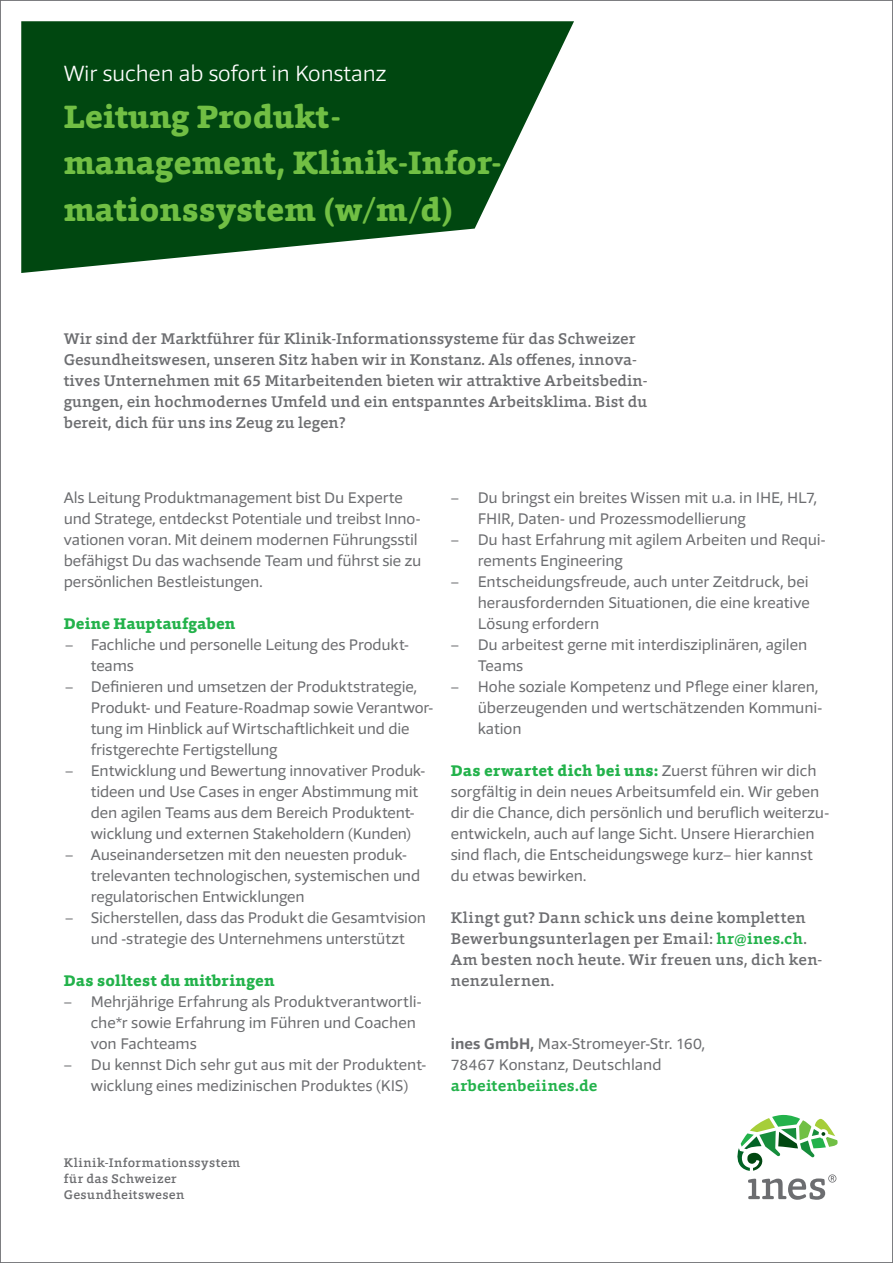
<style>
.page{position:relative;width:893px;height:1263px;background:#fff}
.page>*{position:absolute;margin:0;border:0;box-sizing:border-box;transform-origin:0 0}
.t1{font:800 33px/46.5px "Foro Rounded";color:#71bf44}
.t2{font:300 22.5px "Foro Sans";color:#fff}
.t3{font:15.75px/21px "Foro Sans";letter-spacing:-.005em;color:#6c6d70}
.t4{font:500 15.75px/21px "Foro Rounded";color:#6c6d70}
.t5{font:500 15.75px/21px "Foro Rounded";letter-spacing:.02em;color:#6c6d70}
.t6{font:800 15.75px "Foro Rounded";letter-spacing:.005em;color:#23b24b}
.t7{font:700 15.75px "Foro Rounded";letter-spacing:.005em;color:#23b24b}
.t8{font:500 12.75px/15.8px "Foro Rounded";letter-spacing:.035em;color:#6c6d70}
.s1{font-family:"Foro Rounded";font-weight:800;color:#23b24b}
.s2{font-weight:700;color:#23b24b}
.s3{font-weight:700}
</style>
<div class="page">
<svg style="left:21px;top:21px;width:553px;height:252px;fill:#004710"></svg>
<svg style="left:737px;top:1115px;width:101px;height:85px"></svg>
<p class="t2" style="left:64px;top:60px;width:324px">Wir suchen ab sofort in Konstanz</p>
<p class="t1" style="left:64px;top:93px;width:278px">Leitung Produkt-</p>
<p class="t1" style="left:64px;top:139px;width:439px">management, Klinik-Infor&shy;mationssystem (w/m/d)</p>
<p class="t4" style="left:64px;top:328px;width:585px">Wir sind der Marktführer für Klinik-Informationssysteme für das Schweizer Gesundheitswesen, unseren Sitz haben wir in Konstanz. Als offenes, innova&shy;tives Unternehmen mit 65 Mitarbeitenden bieten wir attraktive Arbeitsbedin&shy;gungen, ein hochmodernes Umfeld und ein entspanntes Arbeitsklima. Bist du bereit, dich für uns ins Zeug zu legen?</p>
<p class="t3" style="left:64px;top:487px;width:359px">Als Leitung Produktmanagement bist Du Experte und Stratege, entdeckst Potentiale und treibst Inno&shy;vationen voran. Mit deinem modernen Führungsstil befähigst Du das wachsende Team und führst sie zu persönlichen Bestleistungen.</p>
<p class="t6" style="left:64px;top:613px;width:173px">Deine Hauptaufgaben</p>
<p class="t3" style="left:91px;top:634px;width:320px;text-indent:-26px">– Fachliche und personelle Leitung des Produkt&shy;teams</p>
<p class="t3" style="left:91px;top:676px;width:344px;text-indent:-26px">– Definieren und umsetzen der Produktstrategie, Produkt- und Feature-Roadmap sowie Verantwor&shy;tung im Hinblick auf Wirtschaftlichkeit und die fristgerechte Fertigstellung</p>
<p class="t3" style="left:91px;top:760px;width:336px;text-indent:-26px">– Entwicklung und Bewertung innovativer Produk&shy;tideen und Use Cases in enger Abstimmung mit den agilen Teams aus dem Bereich Produktent&shy;wicklung und externen Stakeholdern (Kunden)</p>
<p class="t3" style="left:91px;top:844px;width:331px;text-indent:-26px">– Auseinandersetzen mit den neuesten produk&shy;trelevanten technologischen, systemischen und regulatorischen Entwicklungen</p>
<p class="t3" style="left:65px;top:907px;width:362px;text-align:center">– Sicherstellen, dass das Produkt die Gesamtvision und -strategie des Unternehmens unterstützt</p>
<p class="t6" style="left:64px;top:970px;width:212px">Das solltest du mitbringen</p>
<p class="t3" style="left:91px;top:991px;width:332px;text-indent:-27px">– Mehrjährige Erfahrung als Produktverantwortli&shy;che*r sowie Erfahrung im Führen und Coachen von Fachteams</p>
<p class="t3" style="left:64px;top:1054px;width:364px;text-align:center">– Du kennst Dich sehr gut aus mit der Produktent&shy;wicklung eines medizinischen Produktes (KIS)</p>
<p class="t3" style="left:478px;top:487px;width:341px;text-indent:-27px">– Du bringst ein breites Wissen mit u.a. in IHE, HL7,<br>FHIR, Daten- und Prozessmodellierung</p>
<p class="t3" style="left:478px;top:529px;width:349px;text-indent:-27px">– Du hast Erfahrung mit agilem Arbeiten und Requi&shy;rements Engineering</p>
<p class="t3" style="left:478px;top:571px;width:334px;text-align:justify;text-indent:-27px">– Entscheidungsfreude, auch unter Zeitdruck, bei herausfordernden Situationen, die eine kreative Lösung erfordern</p>
<p class="t3" style="left:478px;top:634px;width:331px;text-indent:-27px">– Du arbeitest gerne mit interdisziplinären, agilen<br>Teams</p>
<p class="t3" style="left:478px;top:676px;width:346px;text-indent:-27px">– Hohe soziale Kompetenz und Pflege einer klaren, überzeugenden und wertschätzenden Kommuni&shy;kation</p>
<p class="t3" style="left:451px;top:760px;width:380px"><span class="s1">Das erwartet dich bei uns:</span> Zuerst führen wir dich sorgfältig in dein neues Arbeitsumfeld ein. Wir geben dir die Chance, dich persönlich und beruflich weiterzu&shy;entwickeln, auch auf lange Sicht. Unsere Hierarchien sind flach, die Entscheidungswege kurz– hier kannst du etwas bewirken.</p>
<p class="t5" style="left:451px;top:907px;width:373px">Klingt gut? Dann schick uns deine kompletten Bewerbungsunterlagen per Email: <span class="s2">hr@ines.ch</span>.<br>Am besten noch heute. Wir freuen uns, dich ken&shy;nenzulernen.</p>
<p class="t3" style="left:451px;top:1033px;width:256px"><span class="s3">ines GmbH,</span> Max-Stromeyer-Str. 160,<br>78467 Konstanz, Deutschland</p>
<p class="t7" style="left:451px;top:1076px;width:148px">arbeitenbeiines.de</p>
<p class="t8" style="left:64px;top:1155px;width:178px">Klinik-Informationssystem</p>
<p class="t8" style="left:64px;top:1170px;width:122px">für das Schweizer<br>Gesundheitswesen</p>
</div>
